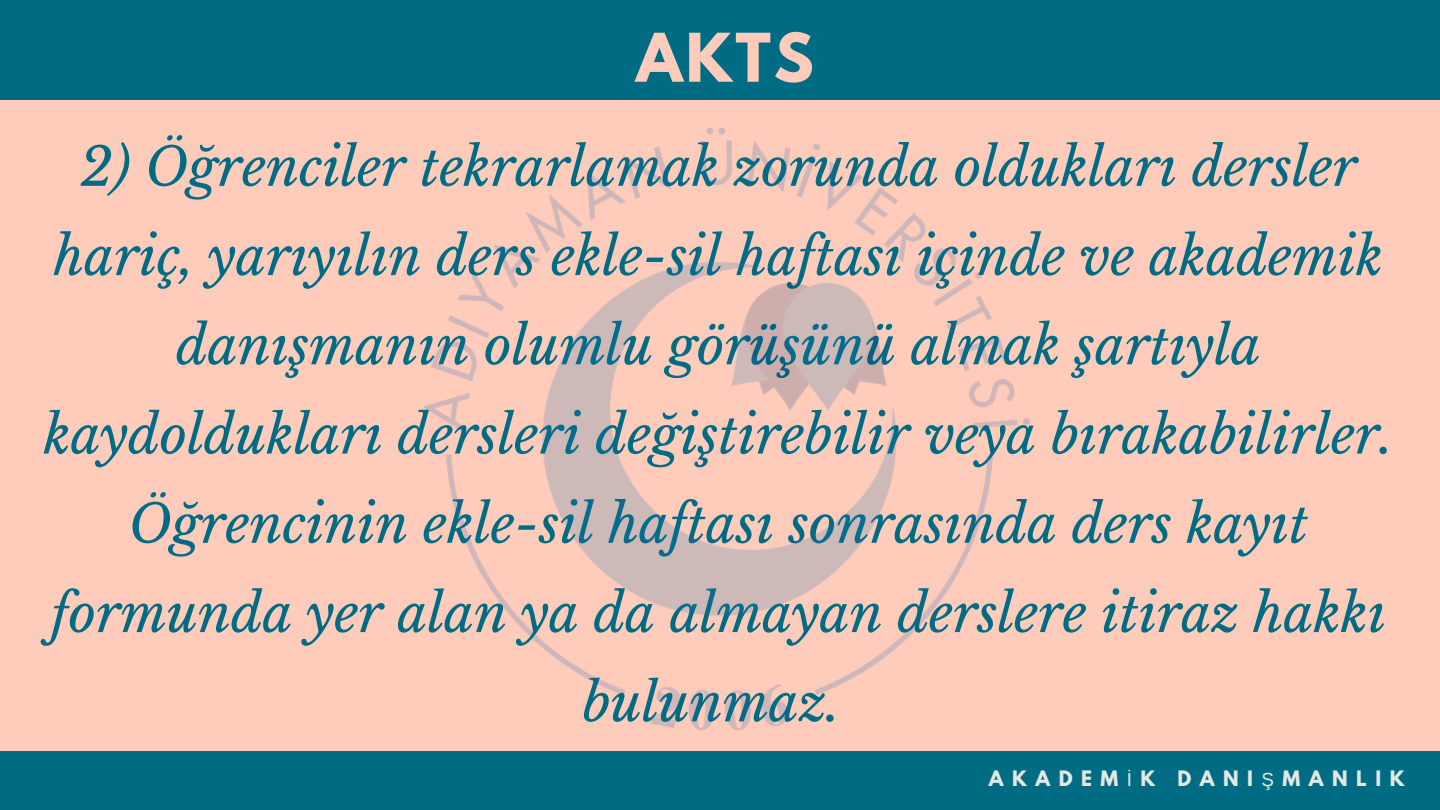
<style>
.page{position:relative;width:1440px;height:810px;background:#006c84}
.page>*{position:absolute;margin:0;border:0;box-sizing:border-box;transform-origin:0 0}
.t1{font:700 59.4px "League Spartan";color:#fcb}
.t2{font:italic 52.8px/89.2px "Libre Baskerville";color:#006c84;text-align:center}
.t3{font:700 18.9px "League Spartan";letter-spacing:.45em;color:#e2e8e4}
.s1{font-family:"Liberation Sans";font-weight:400}
</style>
<div class="page">
<div style="left:0;top:100px;width:1440px;height:654px;background:#fcb"></div>
<div style="left:0;top:752px;width:1440px;height:58px;background:#006c84"></div>
<img style="left:423px;top:127px;width:608px;height:604px">
<p class="t1" style="left:636px;top:28px;width:179px">AKTS</p>
<p class="t2" style="left:44px;top:123px;width:1351px">2) Öğrenciler tekrarlamak zorunda oldukları dersler hariç, yarıyılın ders ekle-sil haftası içinde ve akademik danışmanın olumlu görüşünü almak şartıyla kaydoldukları dersleri değiştirebilir veya bırakabilirler.<br>Öğrencinin ekle-sil haftası sonrasında ders kayıt formunda yer alan ya da almayan derslere itiraz hakkı bulunmaz.</p>
<p class="t3" style="left:989px;top:769px;width:417px">AKADEM<span class="s1">İ</span>K DANI<span class="s1">Ş</span>MANLIK</p>
</div>
